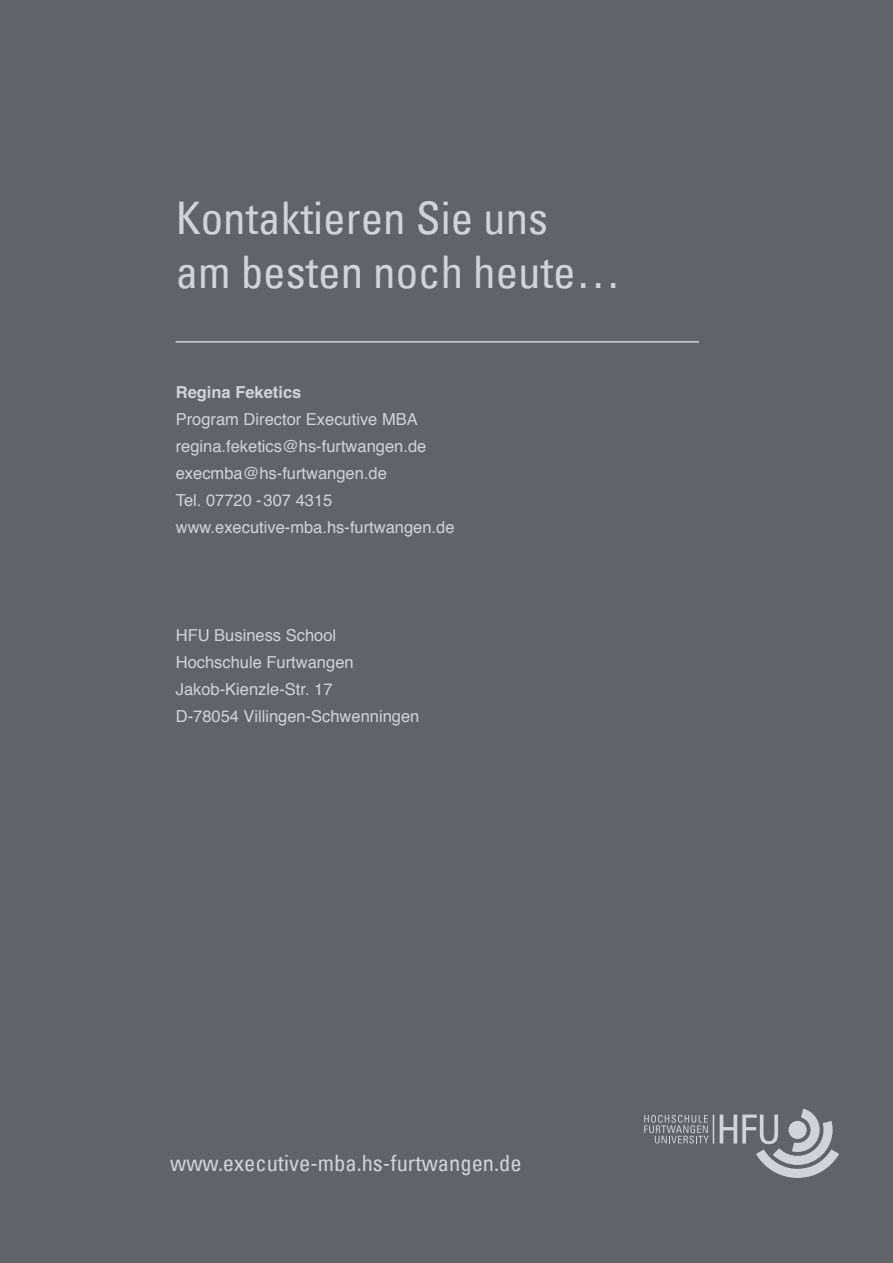
<style>
.page{position:relative;width:893px;height:1263px;background:#606468}
.page>*{position:absolute;margin:0;border:0;box-sizing:border-box;transform-origin:0 0}
.t1{font:condensed 45px/54px "Univers LT";color:#d0d4d8}
.t2{font:condensed 22.5px "Univers LT";color:#d0d4d8}
.t3{font:16.5px/27px "Helvetica";color:#d0d4d8}
.t4{font:700 16.5px "Helvetica";color:#d0d4d8}
</style>
<div class="page">
<hr style="left:176px;top:341px;width:523px;height:2px;background:#d0d4d8">
<svg style="left:720px;top:1108px;width:119px;height:70px"></svg>
<svg style="left:644px;top:1114px;width:70px;height:29px"></svg>
<h1 class="t1" style="left:176px;top:191px;width:446px">Kontaktieren Sie uns<br>am besten noch heute…</h1>
<p class="t4" style="left:176px;top:379px;width:127px">Regina Feketics</p>
<p class="t3" style="left:176px;top:406px;width:280px">Program Director Executive MBA regina.feketics@hs-furtwangen.de execmba@hs-furtwangen.de<br>Tel. 07720 -307 4315 www.executive-mba.hs-furtwangen.de</p>
<p class="t3" style="left:176px;top:622px;width:245px">HFU Business School<br>Hochschule Furtwangen<br>Jakob-Kienzle-Str. 17<br>D-78054 Villingen-Schwenningen</p>
<h2 class="t2" style="left:170px;top:1149px;width:353px">www.executive-mba.hs-furtwangen.de</h2>
</div>
